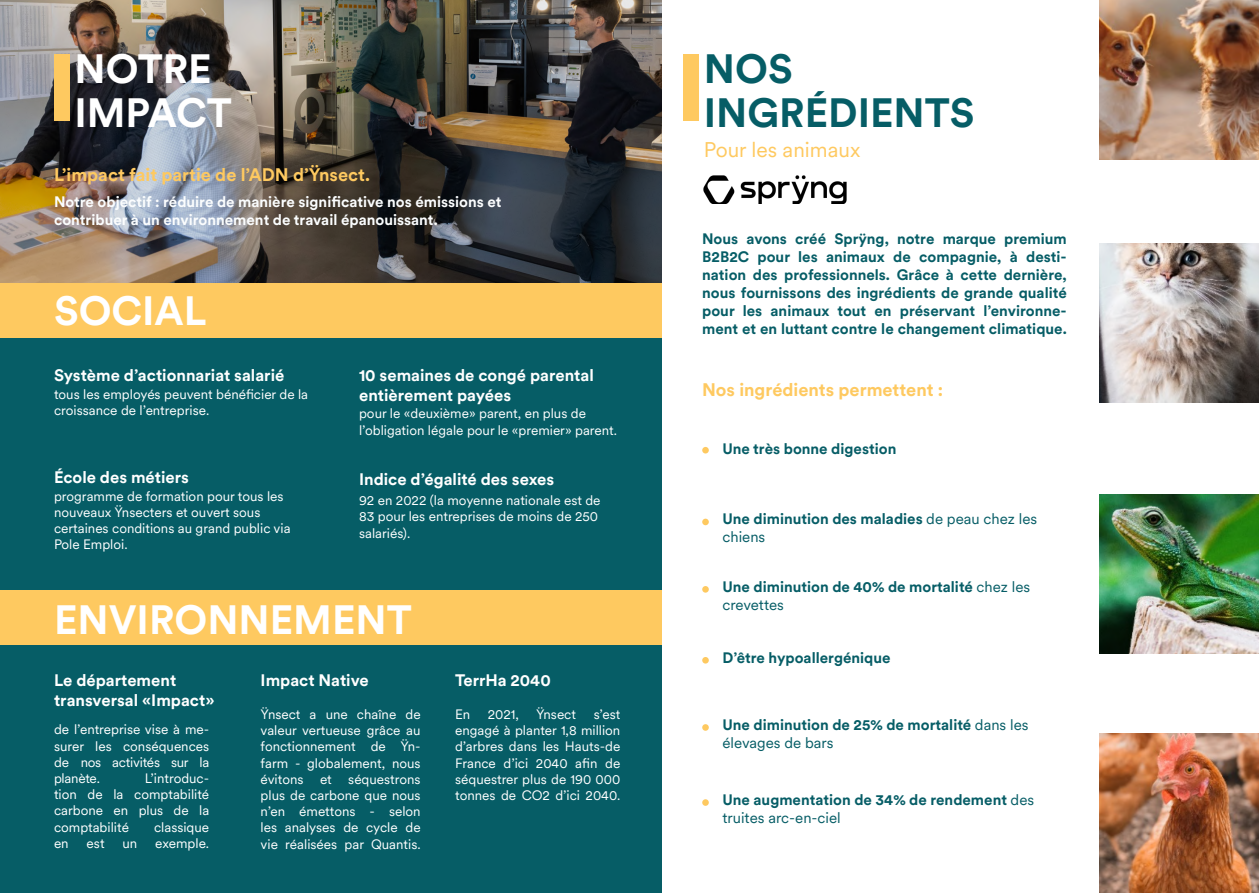
<style>
.page{position:relative;width:1259px;height:893px;background:#fff}
.page>*{position:absolute;margin:0;border:0;box-sizing:border-box;transform-origin:0 0}
.t1{font:700 40.5px "Circular XX";color:#fff}
.t2{font:700 40.5px "Circular XX";color:#065d66}
.t3{font:21px "Circular XX";color:#fec960}
.t4{font:700 18px "Circular XX";color:#fec960}
.t5{font:700 16.5px "Circular XX";color:#fff}
.t6{font:700 15px/18px "Circular XX";color:#065d66}
.t7{font:700 15px "Circular XX";color:#fbfdfe}
.t8{font:13.5px/16.2px "Circular XX";color:#fff}
.s1{font-weight:400}
</style>
<div class="page">
<div style="left:0;top:284px;width:662px;height:609px;background:#065d66"></div>
<img style="left:0;top:0;width:662px;height:284px">
<div style="left:54px;top:54px;width:16px;height:66px;background:#fec960"></div>
<div style="left:683px;top:54px;width:16px;height:66px;background:#fec960"></div>
<div style="left:0;top:284px;width:662px;height:54px;background:#fec960"></div>
<div style="left:0;top:590px;width:662px;height:54px;background:#fec960"></div>
<img style="left:704px;top:176px;width:142px;height:28px">
<img style="left:1099px;top:0;width:160px;height:159px">
<img style="left:1099px;top:733px;width:160px;height:160px">
<img style="left:1099px;top:494px;width:160px;height:160px">
<img style="left:1099px;top:243px;width:160px;height:159px">
<div style="left:702px;top:447px;width:7px;height:6px;background:#fec960;border-radius:50%"></div>
<div style="left:702px;top:519px;width:7px;height:6px;background:#fec960;border-radius:50%"></div>
<div style="left:702px;top:586px;width:7px;height:7px;background:#fec960;border-radius:50%"></div>
<div style="left:702px;top:657px;width:7px;height:7px;background:#fec960;border-radius:50%"></div>
<div style="left:702px;top:724px;width:7px;height:7px;background:#fec960;border-radius:50%"></div>
<div style="left:702px;top:799px;width:7px;height:7px;background:#fec960;border-radius:50%"></div>
<p class="t1" style="left:74px;top:41px;width:139px">NOTRE</p>
<p class="t1" style="left:74px;top:85px;width:159px">IMPACT</p>
<p class="t4" style="left:54px;top:162px;width:317px">L’impact fait partie de l’ADN d’Ÿnsect.</p>
<p class="t7" style="left:54px;top:192px;width:449px">Notre objectif : réduire de manière significative nos émissions et</p>
<p class="t7" style="left:54px;top:210px;width:385px">contribuer à un environnement de travail épanouissant.</p>
<p class="t1" style="left:54px;top:283px;width:154px">SOCIAL</p>
<p class="t2" style="left:704px;top:41px;width:90px">NOS</p>
<p class="t2" style="left:704px;top:85px;width:272px">INGRÉDIENTS</p>
<p class="t3" style="left:704px;top:136px;width:158px">Pour les animaux</p>
<p class="t6" style="left:702px;top:229px;width:366px;text-align:justify">Nous avons créé Sprÿng, notre marque premium B2B2C pour les animaux de compagnie, à desti&shy;nation des professionnels. Grâce à cette dernière, nous fournissons des ingrédients de grande qualité pour les animaux tout en préservant l’environne&shy;ment et en luttant contre le changement climatique.</p>
<p class="t5" style="left:54px;top:364px;width:232px">Système d’actionnariat salarié</p>
<p class="t5" style="left:359px;top:364px;width:236px">10 semaines de congé parental</p>
<p class="t5" style="left:359px;top:383px;width:154px">entièrement payées</p>
<p class="t4" style="left:702px;top:377px;width:242px">Nos ingrédients permettent :</p>
<p class="t8" style="left:54px;top:385px;width:256px">tous les employés peuvent bénéficier de la</p>
<p class="t8" style="left:54px;top:402px;width:157px">croissance de l’entreprise.</p>
<p class="t8" style="left:359px;top:405px;width:228px">pour le «deuxième» parent, en plus de</p>
<p class="t8" style="left:359px;top:421px;width:259px">l’obligation légale pour le «premier» parent.</p>
<p class="t5" style="left:54px;top:466px;width:136px">École des métiers</p>
<p class="t8" style="left:54px;top:487px;width:231px">programme de formation pour tous les</p>
<p class="t8" style="left:54px;top:504px;width:208px">nouveaux Ÿnsecters et ouvert sous</p>
<p class="t8" style="left:54px;top:520px;width:238px">certaines conditions au grand public via<br>Pole Emploi.</p>
<p class="t5" style="left:359px;top:468px;width:197px">Indice d’égalité des sexes</p>
<p class="t8" style="left:359px;top:492px;width:243px">92 en 2022 (la moyenne nationale est de<br>83 pour les entreprises de moins de 250 salariés).</p>
<p class="t1" style="left:54px;top:592px;width:359px">ENVIRONNEMENT</p>
<p class="t5" style="left:54px;top:669px;width:124px">Le département</p>
<p class="t5" style="left:54px;top:689px;width:162px">transversal «Impact»</p>
<p class="t8" style="left:54px;top:721px;width:157px;text-align:justify">de l’entreprise vise à me&shy;surer les conséquences de nos activités sur la planète.</p>
<p class="t8" style="left:54px;top:770px;width:157px;text-align:right">L’introduc-<br>tion de la comptabilité</p>
<p class="t8" style="left:54px;top:802px;width:157px">carbone en plus de la comptabilité</p>
<p class="t8" style="left:154px;top:818px;width:57px">classique</p>
<p class="t8" style="left:54px;top:834px;width:16px">en</p>
<p class="t8" style="left:87px;top:834px;width:19px">est</p>
<p class="t8" style="left:122px;top:834px;width:16px">un</p>
<p class="t8" style="left:155px;top:834px;width:55px">exemple.</p>
<p class="t5" style="left:261px;top:669px;width:110px">Impact Native</p>
<p class="t5" style="left:455px;top:669px;width:97px">TerrHa 2040</p>
<p class="t8" style="left:261px;top:706px;width:161px;text-align:justify">Ÿnsect a une chaîne de valeur vertueuse grâce au fonctionnement de Ÿn&shy;farm - globalement, nous évitons et séquestrons plus de carbone que nous n’en émettons - selon les analyses de cycle de vie réalisées par Quantis.</p>
<p class="t8" style="left:455px;top:706px;width:17px">En</p>
<p class="t8" style="left:488px;top:706px;width:33px">2021,</p>
<p class="t8" style="left:536px;top:706px;width:41px">Ÿnsect</p>
<p class="t8" style="left:594px;top:706px;width:28px">s’est</p>
<p class="t8" style="left:455px;top:722px;width:167px;text-align:justify">engagé à planter 1,8 million d’arbres dans les Hauts-de France d’ici 2040 afin de séquestrer plus de 190 000 tonnes de CO2 d’ici 2040.</p>
<p class="t6" style="left:722px;top:439px;width:175px">Une très bonne digestion</p>
<p class="t6" style="left:722px;top:510px;width:316px">Une diminution des maladies <span class="s1">de peau chez les chiens</span></p>
<p class="t6" style="left:722px;top:577px;width:309px">Une diminution de 40% de mortalité <span class="s1">chez les crevettes</span></p>
<p class="t6" style="left:722px;top:648px;width:170px">D’être hypoallergénique</p>
<p class="t6" style="left:722px;top:715px;width:307px">Une diminution de 25% de mortalité <span class="s1">dans les élevages de bars</span></p>
<p class="t6" style="left:722px;top:790px;width:313px">Une augmentation de 34% de rendement <span class="s1">des truites arc-en-ciel</span></p>
</div>
